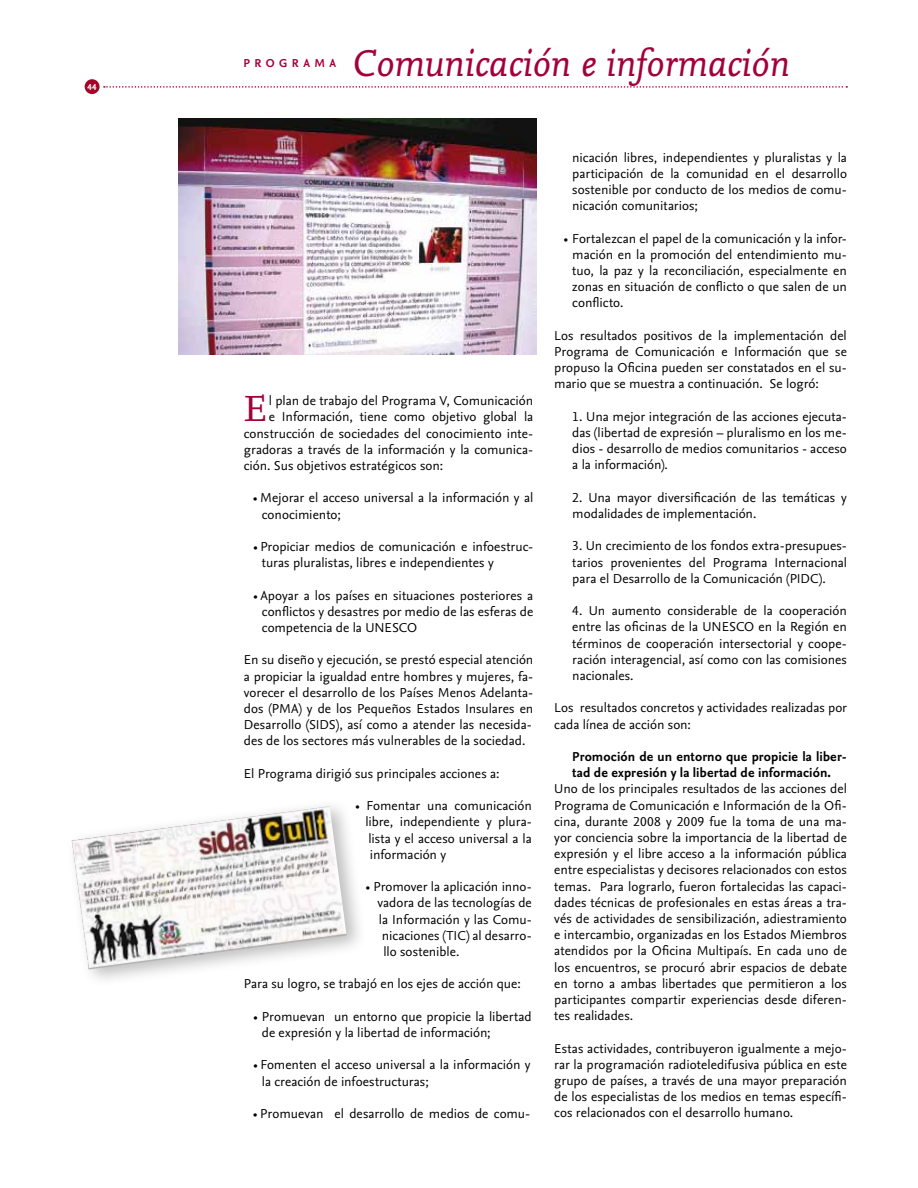
<style>
.page{position:relative;width:918px;height:1188px;background:#fff}
.page>*{position:absolute;margin:0;border:0;box-sizing:border-box;transform-origin:0 0}
.t1{font:italic 39px "Nexus Mix";color:#a3003b}
.t2{font:37.95px "Nexus Serif";color:#a3003b}
.t3{font:13.5px/16.2px "Nexus Sans TF";color:#000;text-align:justify}
.t4{font:700 13.5px/16.2px "Nexus Sans TF";letter-spacing:.005em;color:#000}
.t5{font:700 12px "Nexus Sans TF";letter-spacing:.37em;color:#a3003b}
.t6{font:700 9px "Nexus Sans TF";color:#fff}
</style>
<div class="page">
<div style="left:85px;top:79px;width:15px;height:15px;background:#a20628;border-radius:50%"></div>
<svg style="left:104px;top:86px;width:743px;height:2px"></svg>
<img style="left:178px;top:119px;width:358px;height:236px">
<div style="left:64px;top:796px;width:302px;height:190px;background:#000;opacity:.26"></div>
<img style="left:72px;top:806px;width:275px;height:164px">
<p class="t6" style="left:88px;top:81px;width:10px">44</p>
<p class="t5" style="left:244px;top:55px;width:94px">PROGRAMA</p>
<h1 class="t1" style="left:353px;top:38px;width:438px">Comunicación e información</h1>
<h2 class="t2" style="left:244px;top:385px;width:24px">E</h2>
<p class="t3" style="left:269px;top:392px;width:266px">l plan de trabajo del Programa V, Comunicación</p>
<p class="t3" style="left:269px;top:409px;width:266px">e Información, tiene como objetivo global la</p>
<p class="t3" style="left:244px;top:425px;width:291px">construcción de sociedades del conocimiento inte-</p>
<p class="t3" style="left:244px;top:441px;width:291px">gradoras a través de la información y la comunica-</p>
<p class="t3" style="left:244px;top:457px;width:201px">ción. Sus objetivos estratégicos son:</p>
<p class="t3" style="left:262px;top:490px;width:273px;text-indent:-9px">• Mejorar el acceso universal a la información y al conocimiento;</p>
<p class="t3" style="left:262px;top:538px;width:273px;text-indent:-9px">• Propiciar medios de comunicación e infoestruc&shy;turas pluralistas, libres e independientes y</p>
<p class="t3" style="left:262px;top:587px;width:273px;text-indent:-9px">• Apoyar a los países en situaciones posteriores a conflictos y desastres por medio de las esferas de competencia de la UNESCO</p>
<p class="t3" style="left:244px;top:652px;width:291px">En su diseño y ejecución, se prestó especial atención a propiciar la igualdad entre hombres y mujeres, fa&shy;vorecer el desarrollo de los Países Menos Adelanta&shy;dos (PMA) y de los Pequeños Estados Insulares en Desarrollo (SIDS), así como a atender las necesida&shy;des de los sectores más vulnerables de la sociedad.</p>
<p class="t3" style="left:244px;top:765px;width:257px">El Programa dirigió sus principales acciones a:</p>
<p class="t3" style="left:355px;top:797px;width:178px">• Fomentar una comunicación</p>
<p class="t3" style="left:365px;top:814px;width:168px">libre, independiente y plura-</p>
<p class="t3" style="left:368px;top:830px;width:165px">lista y el acceso universal a la</p>
<p class="t3" style="left:370px;top:846px;width:78px">información y</p>
<p class="t3" style="left:366px;top:878px;width:168px">• Promover la aplicación inno-</p>
<p class="t3" style="left:377px;top:895px;width:156px">vadora de las tecnologías de</p>
<p class="t3" style="left:379px;top:911px;width:154px">la Información y las Comu-</p>
<p class="t3" style="left:382px;top:927px;width:151px">nicaciones (TIC) al desarro-</p>
<p class="t3" style="left:383px;top:943px;width:78px">llo sostenible.</p>
<p class="t3" style="left:244px;top:976px;width:278px">Para su logro, se trabajó en los ejes de acción que:</p>
<p class="t3" style="left:262px;top:1008px;width:271px;text-indent:-8px">• Promuevan un entorno que propicie la libertad de expresión y la libertad de información;</p>
<p class="t3" style="left:262px;top:1057px;width:270px;text-indent:-8px">• Fomenten el acceso universal a la información y la creación de infoestructuras;</p>
<p class="t3" style="left:253px;top:1105px;width:279px">• Promuevan el desarrollo de medios de comu-</p>
<p class="t3" style="left:572px;top:149px;width:276px">nicación libres, independientes y pluralistas y la participación de la comunidad en el desarrollo sostenible por conducto de los medios de comu&shy;nicación comunitarios;</p>
<p class="t3" style="left:572px;top:230px;width:276px;text-indent:-9px">• Fortalezcan el papel de la comunicación y la infor&shy;mación en la promoción del entendimiento mu&shy;tuo, la paz y la reconciliación, especialmente en zonas en situación de conflicto o que salen de un conflicto.</p>
<p class="t3" style="left:554px;top:327px;width:294px">Los resultados positivos de la implementación del Programa de Comunicación e Información que se propuso la Oficina pueden ser constatados en el su&shy;mario que se muestra a continuación. Se logró:</p>
<p class="t3" style="left:572px;top:408px;width:276px">1. Una mejor integración de las acciones ejecuta&shy;das (libertad de expresión – pluralismo en los me&shy;dios - desarrollo de medios comunitarios - acceso a la información).</p>
<p class="t3" style="left:572px;top:489px;width:276px">2. Una mayor diversificación de las temáticas y modalidades de implementación.</p>
<p class="t3" style="left:572px;top:538px;width:276px">3. Un crecimiento de los fondos extra-presupues&shy;tarios provenientes del Programa Internacional para el Desarrollo de la Comunicación (PIDC).</p>
<p class="t3" style="left:572px;top:603px;width:276px">4. Un aumento considerable de la cooperación entre las oficinas de la UNESCO en la Región en términos de cooperación intersectorial y coope&shy;ración interagencial, así como con las comisiones nacionales.</p>
<p class="t3" style="left:554px;top:700px;width:294px">Los resultados concretos y actividades realizadas por cada línea de acción son:</p>
<p class="t4" style="left:572px;top:748px;width:276px">Promoción de un entorno que propicie la liber&shy;tad de expresión y la libertad de información.</p>
<p class="t3" style="left:554px;top:781px;width:294px">Uno de los principales resultados de las acciones del Programa de Comunicación e Información de la Ofi&shy;cina, durante 2008 y 2009 fue la toma de una ma&shy;yor conciencia sobre la importancia de la libertad de expresión y el libre acceso a la información pública entre especialistas y decisores relacionados con estos temas. Para lograrlo, fueron fortalecidas las capaci&shy;dades técnicas de profesionales en estas áreas a tra&shy;vés de actividades de sensibilización, adiestramiento e intercambio, organizadas en los Estados Miembros atendidos por la Oficina Multipaís. En cada uno de los encuentros, se procuró abrir espacios de debate en torno a ambas libertades que permitieron a los participantes compartir experiencias desde diferen&shy;tes realidades.</p>
<p class="t3" style="left:554px;top:1040px;width:294px">Estas actividades, contribuyeron igualmente a mejo&shy;rar la programación radioteledifusiva pública en este grupo de países, a través de una mayor preparación de los especialistas de los medios en temas específi&shy;cos relacionados con el desarrollo humano.</p>
</div>
